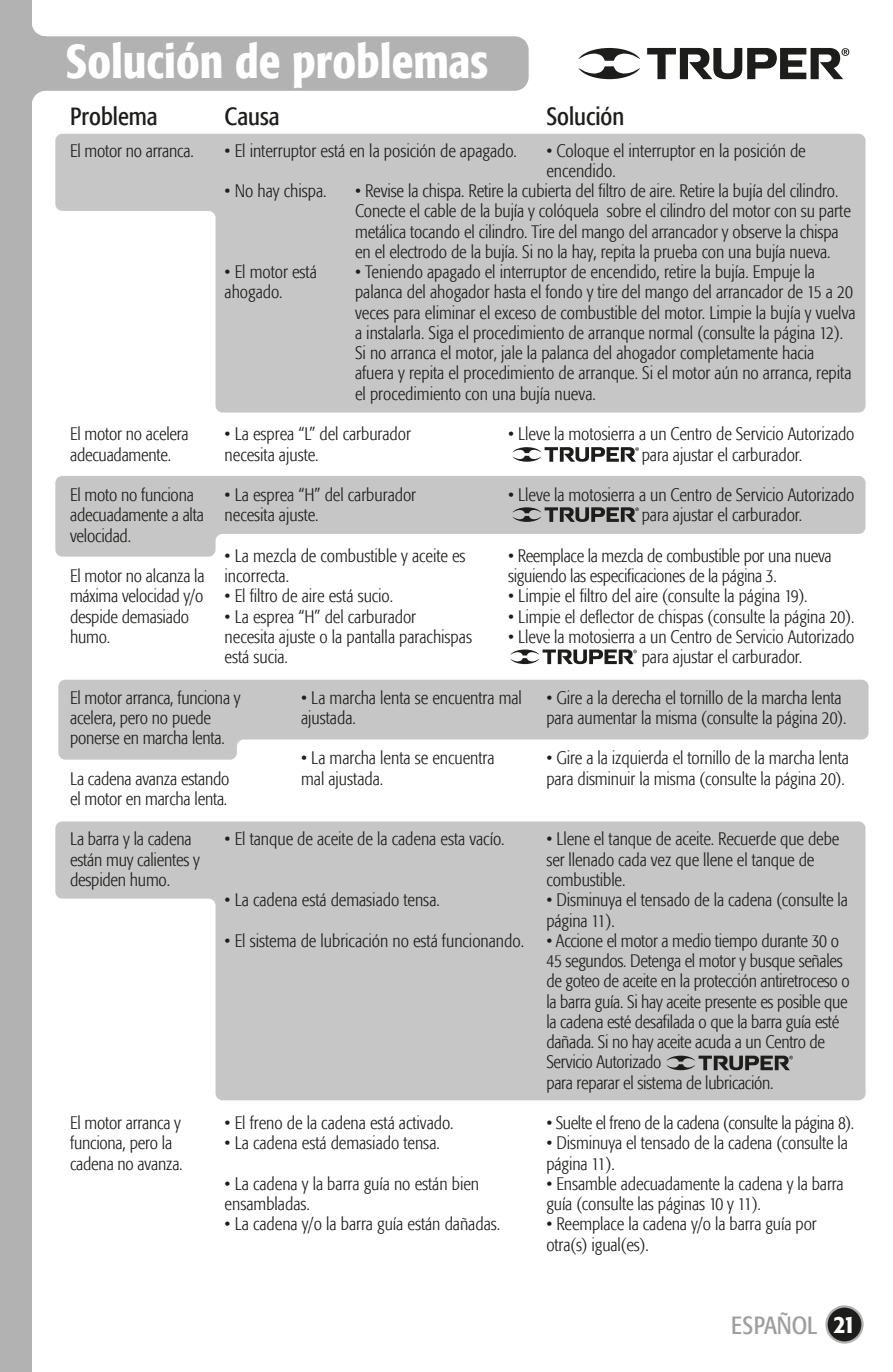
<style>
.page{position:relative;width:893px;height:1372px;background:#fff}
.page>*{position:absolute;margin:0;border:0;box-sizing:border-box;transform-origin:0 0}
.t1{font:500 condensed 47.25px "Formata";color:#fff}
.t2{font:condensed 24.75px "Formata";color:#1d1d1b}
.t3{font:condensed 24.75px "Formata";color:#9d9d9c}
.t4{font:500 condensed 24.75px "Formata";color:#fff}
.t5{font:300 condensed 18px/20.2px "Formata";letter-spacing:-.005em;color:#1d1d1b}
</style>
<div class="page">
<div style="left:0;top:0;width:32px;height:1371px;background:#b3b2b2"></div>
<div style="left:32px;top:36px;width:497px;height:55px;background:#b3b2b2;border-radius:14px"></div>
<svg style="left:32px;top:25px;width:14px;height:77px"></svg>
<svg style="left:55px;top:134px;width:810px;height:278px;background:#cecece"></svg>
<svg style="left:55px;top:821px;width:810px;height:279px;background:#cecece"></svg>
<svg style="left:55px;top:476px;width:810px;height:80px;fill:#c6c6c6"></svg>
<svg style="left:58px;top:679px;width:810px;height:80px;fill:#c6c6c6"></svg>
<svg style="left:513px;top:447px;width:126px;height:14px"></svg>
<svg style="left:513px;top:507px;width:126px;height:15px;background:#777776"></svg>
<svg style="left:510px;top:649px;width:127px;height:15px"></svg>
<svg style="left:666px;top:1055px;width:127px;height:15px;background:#787877"></svg>
<div style="left:826px;top:1306px;width:36px;height:36px;background:#1d1d1b;border-radius:50%"></div>
<div style="left:825px;top:1305px;width:39px;height:38px;border:2px solid #b3b2b2;border-radius:50%"></div>
<svg style="left:579px;top:48px;width:270px;height:31px"></svg>
<h1 class="t1" style="left:66px;top:32px;width:424px">Solución de problemas</h1>
<h2 class="t2" style="left:70px;top:102px;width:89px">Problema</h2>
<h2 class="t2" style="left:225px;top:102px;width:57px">Causa</h2>
<h2 class="t2" style="left:546px;top:102px;width:79px">Solución</h2>
<p class="t5" style="left:225px;top:140px;width:294px">• El interruptor está en la posición de apagado.</p>
<p class="t5" style="left:225px;top:181px;width:103px">• No hay chispa.</p>
<p class="t5" style="left:546px;top:140px;width:261px">• Coloque el interruptor en la posición de encendido.</p>
<p class="t5" style="left:355px;top:181px;width:497px">• Revise la chispa. Retire la cubierta del filtro de aire. Retire la bujía del cilindro.<br>Conecte el cable de la bujía y colóquela sobre el cilindro del motor con su parte metálica tocando el cilindro. Tire del mango del arrancador y observe la chispa en el electrodo de la bujía. Si no la hay, repita la prueba con una bujía nueva.</p>
<p class="t5" style="left:355px;top:262px;width:502px">• Teniendo apagado el interruptor de encendido, retire la bujía. Empuje la palanca del ahogador hasta el fondo y tire del mango del arrancador de 15 a 20 veces para eliminar el exceso de combustible del motor. Limpie la bujía y vuelva a instalarla. Siga el procedimiento de arranque normal (consulte la página 12).<br>Si no arranca el motor, jale la palanca del ahogador completamente hacia afuera y repita el procedimiento de arranque. Si el motor aún no arranca, repita el procedimiento con una bujía nueva.</p>
<p class="t5" style="left:642px;top:424px;width:214px;text-indent:-134px">• Lleve la motosierra a un Centro de Servicio Autorizado para ajustar el carburador.</p>
<p class="t5" style="left:642px;top:485px;width:214px;text-indent:-134px">• Lleve la motosierra a un Centro de Servicio Autorizado para ajustar el carburador.</p>
<p class="t5" style="left:508px;top:545px;width:325px">• Reemplace la mezcla de combustible por una nueva siguiendo las especificaciones de la página 3.</p>
<p class="t5" style="left:508px;top:586px;width:301px">• Limpie el filtro del aire (consulte la página 19).</p>
<p class="t5" style="left:508px;top:606px;width:348px">• Limpie el deflector de chispas (consulte la página 20).</p>
<p class="t5" style="left:642px;top:626px;width:214px;text-indent:-134px">• Lleve la motosierra a un Centro de Servicio Autorizado para ajustar el carburador.</p>
<p class="t5" style="left:546px;top:687px;width:301px">• Gire a la derecha el tornillo de la marcha lenta para aumentar la misma (consulte la página 20).</p>
<p class="t5" style="left:546px;top:748px;width:304px">• Gire a la izquierda el tornillo de la marcha lenta para disminuir la misma (consulte la página 20).</p>
<p class="t5" style="left:70px;top:140px;width:125px">El motor no arranca.</p>
<p class="t5" style="left:225px;top:262px;width:94px">• El motor está ahogado.</p>
<p class="t5" style="left:225px;top:424px;width:188px">• La esprea “L” del carburador necesita ajuste.</p>
<p class="t5" style="left:225px;top:485px;width:193px">• La esprea “H” del carburador necesita ajuste.</p>
<p class="t5" style="left:225px;top:545px;width:243px">• La mezcla de combustible y aceite es incorrecta.</p>
<p class="t5" style="left:225px;top:586px;width:170px">• El filtro de aire está sucio.</p>
<p class="t5" style="left:225px;top:606px;width:249px">• La esprea “H” del carburador<br>necesita ajuste o la pantalla parachispas está sucia.</p>
<p class="t5" style="left:301px;top:687px;width:222px">• La marcha lenta se encuentra mal ajustada.</p>
<p class="t5" style="left:301px;top:748px;width:195px">• La marcha lenta se encuentra mal ajustada.</p>
<p class="t5" style="left:70px;top:424px;width:120px">El motor no acelera adecuadamente.</p>
<p class="t5" style="left:70px;top:485px;width:135px">El moto no funciona adecuadamente a alta velocidad.</p>
<p class="t5" style="left:70px;top:566px;width:136px">El motor no alcanza la máxima velocidad y/o despide demasiado humo.</p>
<p class="t5" style="left:70px;top:687px;width:172px">El motor arranca, funciona y acelera, pero no puede ponerse en marcha lenta.</p>
<p class="t5" style="left:70px;top:768px;width:161px">La cadena avanza estando el motor en marcha lenta.</p>
<p class="t5" style="left:70px;top:829px;width:131px">La barra y la cadena están muy calientes y despiden humo.</p>
<p class="t5" style="left:225px;top:829px;width:282px">• El tanque de aceite de la cadena esta vacío.</p>
<p class="t5" style="left:546px;top:829px;width:294px">• Llene el tanque de aceite. Recuerde que debe ser llenado cada vez que llene el tanque de combustible.</p>
<p class="t5" style="left:546px;top:890px;width:303px">• Disminuya el tensado de la cadena (consulte la página 11).</p>
<p class="t5" style="left:546px;top:930px;width:305px">• Accione el motor a medio tiempo durante 30 o 45 segundos. Detenga el motor y busque señales de goteo de aceite en la protección antiretroceso o la barra guía. Si hay aceite presente es posible que la cadena esté desafilada o que la barra guía esté dañada. Si no hay aceite acuda a un Centro de Servicio Autorizado<br>para reparar el sistema de lubricación.</p>
<p class="t5" style="left:546px;top:1112px;width:309px">• Suelte el freno de la cadena (consulte la página 8).</p>
<p class="t5" style="left:546px;top:1133px;width:303px">• Disminuya el tensado de la cadena (consulte la página 11).</p>
<p class="t5" style="left:546px;top:1173px;width:299px">• Ensamble adecuadamente la cadena y la barra guía (consulte las páginas 10 y 11).</p>
<p class="t5" style="left:546px;top:1214px;width:272px">• Reemplace la cadena y/o la barra guía por otra(s) igual(es).</p>
<p class="t5" style="left:225px;top:890px;width:217px">• La cadena está demasiado tensa.</p>
<p class="t5" style="left:225px;top:930px;width:301px">• El sistema de lubricación no está funcionando.</p>
<p class="t5" style="left:225px;top:1112px;width:231px">• El freno de la cadena está activado.</p>
<p class="t5" style="left:225px;top:1133px;width:217px">• La cadena está demasiado tensa.</p>
<p class="t5" style="left:225px;top:1173px;width:256px">• La cadena y la barra guía no están bien ensambladas.</p>
<p class="t5" style="left:225px;top:1214px;width:277px">• La cadena y/o la barra guía están dañadas.</p>
<p class="t5" style="left:70px;top:1112px;width:114px">El motor arranca y funciona, pero la cadena no avanza.</p>
<h2 class="t3" style="left:731px;top:1310px;width:88px">ESPAÑOL</h2>
<h2 class="t4" style="left:834px;top:1309px;width:23px">21</h2>
</div>
